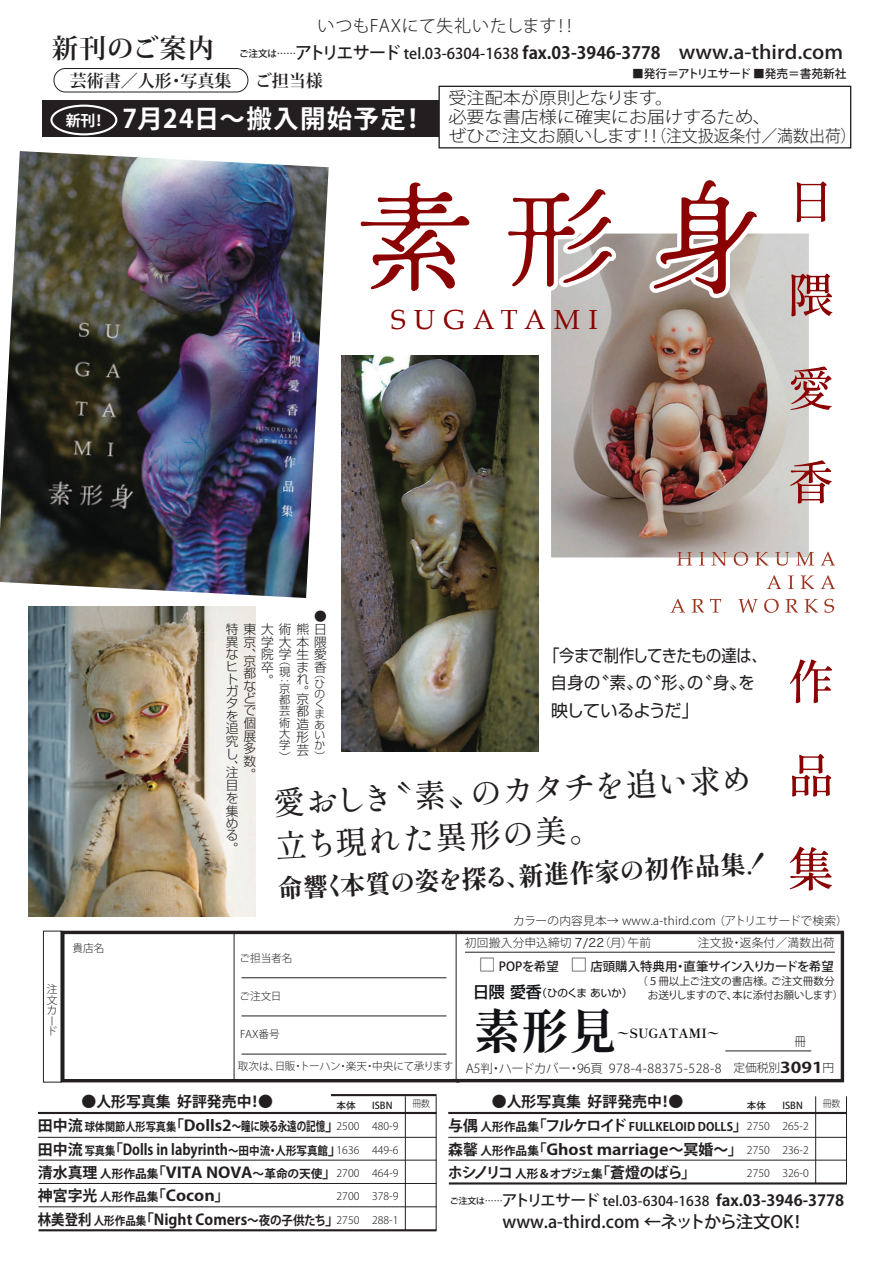
<style>
.page{position:relative;width:893px;height:1263px;background:#fff}
.page>*{position:absolute;margin:0;border:0;box-sizing:border-box;transform-origin:0 0}
.t1{font:47.85px "Shippori Mincho B1 OTF Bold";color:#101216}
.t2{font:31.95px/42.5px "Shippori Mincho B1 OTF Medium";color:#231f20}
.t3{font:27.6px "Book Antiqua";letter-spacing:.3em;color:#8b0202}
.t4{font:700 26.4px "Koz Min Pro";letter-spacing:.04em;color:#231f20}
.t5{font:25.5px "Shippori Mincho B1 OTF Bold";color:#231f20}
.t6{font:700 25.5px "Koz Go Pro";letter-spacing:.05em;color:#fff}
.t7{font:16.95px/27.6px "Shin Go Pr 6 N";letter-spacing:-.035em;color:#231f20;scale:.9 1}
.t8{font:500 16.95px "Koz Go Pro";color:#231f20}
.t9{font:300 16.95px "Koz Go Pro";letter-spacing:.02em;color:#231f20}
.t10{font:700 16.95px "Koz Min Pro";color:#231f20}
.t11{font:300 16.8px/18.8px "Koz Go Pro";color:#231f20;scale:1.08 1}
.t12{font:700 14.85px/23.4px "Koz Go Pro";color:#231f20}
.t13{font:500 14.85px "Koz Go Pro";color:#231f20}
.t14{font:700 14.85px "Koz Go Pro";color:#231f20;scale:.9 1}
.t15{font:500 13.5px "Koz Go Pro";color:#231f20}
.t16{font:300 12.75px/12.6px "Shin Go Pr 6 N";color:#231f20;text-align:justify}
.t17{font:12.75px "Shippori Mincho B1 OTF Bold";color:#101216}
.t18{font:300 12.45px "Koz Go Pro";color:#231f20}
.t19{font:500 12.45px "Koz Go Pro";letter-spacing:-.02em;color:#231f20}
.t20{font:300 12.45px "Koz Go Pro";color:#231f20;scale:.93 1}
.t21{font:300 11.7px "Koz Go Pro";letter-spacing:.02em;color:#231f20}
.t22{font:700 11.7px "Koz Go Pro";color:#231f20}
.t23{font:500 11.7px "Koz Go Pro";letter-spacing:-.03em;color:#231f20}
.t24{font:300 11.25px/11.2px "Shin Go Pr 6 N";color:#231f20}
.t25{font:10.65px/13.8px "Koz Go Pro";color:#231f20}
.t26{font:300 10.65px "Koz Go Pro";letter-spacing:-.035em;color:#231f20}
.t27{font:300 10.65px/10.5px "Koz Go Pro";color:#231f20}
.t28{font:10.65px "Shin Go Pr 6 N";letter-spacing:-.025em;color:#101216}
.t29{font:300 10.65px/10.2px "Shin Go Pr 6 N";color:#231f20}
.t30{font:300 10.5px "Koz Go Pro";color:#231f20}
.t31{font:500 9.6px "Koz Go Pro";color:#231f20}
.t32{font:300 9.6px "Koz Go Pro";color:#231f20;scale:.93 1}
.s1{font-size:9.6px}
.s2{font-size:16.95px}
.s3{font-weight:700;font-size:16.95px}
.s4{font-size:18.6px}
.s5{font-size:14.85px}
.s6{font-family:"Futo Min A101 Pro";font-weight:700}
.s7{font-family:"Hira Kaku Pro N W3";font-weight:400}
.s8{font-weight:300;font-size:16.95px}
.s9{font-weight:500;font-size:15.9px}
.s10{font-weight:700;font-size:14.85px}
.s11{font-weight:300;font-size:10.5px}
.s12{font-size:11.7px}
.s13{font-size:12.75px}
.s14{font-size:8.7px}
.s15{font-size:15.45px}
.s16{font-weight:700;font-size:15.45px}
</style>
<div class="page">
<div style="left:43px;top:101px;width:396px;height:36px;background:#231f20"></div>
<div style="left:50px;top:105px;width:67px;height:30px;border:2px solid #fff;border-radius:50%"></div>
<img style="left:551px;top:234px;width:258px;height:323px">
<div style="left:54px;top:68px;width:194px;height:24px;border:1px solid #231f20;border-radius:11px"></div>
<div style="left:438px;top:86px;width:413px;height:62px;background:#fff;border:1px solid #231f20"></div>
<hr style="left:405px;top:1096px;width:1px;height:134px;background:#231f20">
<hr style="left:436px;top:1096px;width:1px;height:134px;background:#231f20">
<hr style="left:38px;top:1112px;width:399px;height:2px;background:#231f20">
<hr style="left:38px;top:1160px;width:399px;height:1px;background:#231f20">
<hr style="left:39px;top:1206px;width:398px;height:1px;background:#231f20">
<hr style="left:331px;top:1094px;width:106px;height:2px;background:#231f20">
<hr style="left:39px;top:1183px;width:398px;height:1px;background:#231f20">
<hr style="left:38px;top:1137px;width:399px;height:1px;background:#231f20">
<hr style="left:39px;top:1229px;width:398px;height:2px;background:#231f20">
<hr style="left:815px;top:1096px;width:1px;height:87px;background:#231f20">
<hr style="left:846px;top:1096px;width:1px;height:87px;background:#231f20">
<hr style="left:448px;top:1112px;width:399px;height:2px;background:#231f20">
<hr style="left:448px;top:1160px;width:399px;height:1px;background:#231f20">
<hr style="left:449px;top:1182px;width:398px;height:2px;background:#231f20">
<hr style="left:448px;top:1137px;width:399px;height:1px;background:#231f20">
<svg style="left:59px;top:930px;width:786px;height:153px"></svg>
<div style="left:64px;top:932px;width:170px;height:148px;border:1px solid #231f20"></div>
<hr style="left:241px;top:977px;width:205px;height:1px;background:#231f20">
<hr style="left:465px;top:952px;width:370px;height:1px;background:#231f20">
<hr style="left:725px;top:1050px;width:86px;height:1px;background:#231f20">
<hr style="left:241px;top:1015px;width:205px;height:1px;background:#231f20">
<hr style="left:241px;top:1054px;width:205px;height:1px;background:#231f20">
<hr style="left:456px;top:934px;width:1px;height:146px;background:#231f20">
<div style="left:43px;top:931px;width:18px;height:151px;border:1px solid #231f20"></div>
<img style="left:0;top:151px;width:329px;height:447px">
<svg style="left:677px;top:552px;width:158px;height:14px"></svg>
<img style="left:677px;top:552px;width:132px;height:5px">
<svg style="left:767px;top:575px;width:68px;height:14px"></svg>
<svg style="left:670px;top:599px;width:164px;height:14px"></svg>
<svg style="left:790px;top:182px;width:42px;height:321px"></svg>
<svg style="left:789px;top:659px;width:43px;height:231px"></svg>
<img style="left:29px;top:606px;width:227px;height:310px">
<svg style="left:360px;top:182px;width:110px;height:109px"></svg>
<svg style="left:496px;top:85px;width:125px;height:213px"></svg>
<svg style="left:642px;top:180px;width:124px;height:125px"></svg>
<img style="left:342px;top:355px;width:197px;height:396px">
<h3 class="t4" style="left:52px;top:29px;width:164px">新刊のご案内</h3>
<p class="t9" style="left:317px;top:15px;width:262px">いつもFAXにて失礼いたします！！</p>
<p class="t13" style="left:239px;top:44px;width:606px"><span class="s1">ご注文は……</span><span class="s2">アトリエサード</span> tel.03-6304-1638 <span class="s3">fax.03-3946-3778</span> <span class="s4">www.a-third.com</span></p>
<p class="t10" style="left:70px;top:68px;width:163px">芸術書／人形・写真集</p>
<p class="t10" style="left:255px;top:68px;width:69px">ご担当様</p>
<p class="t23" style="left:632px;top:67px;width:216px">■発行＝アトリエサード ■発売＝書苑新社</p>
<p class="t11" style="left:448px;top:89px;width:379px">受注配本が原則となります。<br>必要な書店様に確実にお届けするため、<br>ぜひご注文お願いします！！（注文扱返条付／満数出荷）</p>
<h3 class="t6" style="left:66px;top:103px;width:361px"><span class="s5">新刊！</span> 7月24日～搬入開始予定！</h3>
<h3 class="t3" style="left:391px;top:302px;width:208px">SUGATAMI</h3>
<p class="t16" style="left:226px;top:621px;width:102px;text-align:right">特東大術熊日異京学大本隈院学生愛<br>香<sub>（</sub></p>
<p class="t29" style="left:314px;top:678px;width:12px">ひのくまあいか）</p>
<p class="t7" style="left:551px;top:640px;width:241px;text-indent:-7px">「今まで制作してきたもの達は、自身の〝素〟の〝形〟の〝身〟を映しているようだ」</p>
<p class="t16" style="left:226px;top:647px;width:31px;text-align:left">な、ヒ<br>ト<br>ガ<br>タ<br>を<br>追<br>究<br>し<br>、</p>
<p class="t16" style="left:226px;top:765px;width:14px">注目を集める。</p>
<p class="t16" style="left:244px;top:653px;width:14px">京都などで個展多数。</p>
<p class="t16" style="left:261px;top:660px;width:14px">卒。</p>
<p class="t16" style="left:297px;top:660px;width:14px">まれ。</p>
<p class="t16" style="left:297px;top:691px;width:14px">京都造形芸</p>
<p class="t24" style="left:279px;top:654px;width:12px">（現</p>
<p class="t24" style="left:279px;top:675px;width:12px;line-height:8.2px">：京</p>
<p class="t24" style="left:279px;top:693px;width:12px;text-align:justify">都芸術大学）</p>
<h2 class="t2" style="left:272px;top:783px;width:481px;rotate:-3deg">愛おしき<span class="s6">〝</span>素<span class="s6">〟</span>のカタチを追い求め立ち現れた異形の美。</h2>
<h3 class="t5" style="left:277px;top:873px;width:493px;rotate:-3deg">命響く本質の姿を探る、新進作家の初作品集！</h3>
<p class="t27" style="left:47px;top:984px;width:12px">注文カード</p>
<p class="t27" style="left:73px;top:942px;width:33px">貴店名</p>
<p class="t21" style="left:513px;top:913px;width:336px">カラーの内容見本→ www.a-third.com （アトリエサードで検索）</p>
<p class="t21" style="left:465px;top:935px;width:188px">初回搬入分申込締切 <span class="s7">7/22</span>（月）午前</p>
<p class="t21" style="left:698px;top:935px;width:139px">注文扱・返条付／満数出荷</p>
<p class="t27" style="left:239px;top:952px;width:55px">ご担当者名</p>
<p class="t27" style="left:239px;top:991px;width:44px">ご注文日</p>
<p class="t27" style="left:240px;top:1029px;width:41px">FAX番号</p>
<p class="t19" style="left:479px;top:958px;width:356px"><span class="s8">□</span> POPを希望 <span class="s8">□</span> 店頭購入特典用・直筆サイン入りカードを希望</p>
<p class="t25" style="left:637px;top:975px;width:208px">（５冊以上ご注文の書店様。ご注文冊数分　お送りしますので、本に添付お願いします）</p>
<p class="t28" style="left:473px;top:984px;width:161px"><span class="s9">日隈 愛香</span>（ひのくま あいか）</p>
<h1 class="t1" style="left:473px;top:1001px;width:145px">素形見</h1>
<p class="t17" style="left:617px;top:1025px;width:104px">〜SUGATAMI〜</p>
<p class="t20" style="left:794px;top:1033px;width:14px">冊</p>
<p class="t26" style="left:238px;top:1059px;width:217px">取次は、日販・トーハン・楽天・中央にて承ります</p>
<p class="t18" style="left:466px;top:1060px;width:258px">A5判・ハードカバー・96頁 978-4-88375-528-8</p>
<p class="t21" style="left:733px;top:1060px;width:102px">定価税別<span class="s10">3091</span>円</p>
<p class="t12" style="left:81px;top:1090px;width:193px">●人形写真集 好評発売中！●</p>
<p class="t32" style="left:412px;top:1098px;width:21px">冊数</p>
<p class="t12" style="left:492px;top:1090px;width:193px">●人形写真集 好評発売中！●</p>
<p class="t31" style="left:747px;top:1099px;width:21px">本体</p>
<p class="t31" style="left:782px;top:1099px;width:22px">ISBN</p>
<p class="t32" style="left:823px;top:1098px;width:21px">冊数</p>
<p class="t22" style="left:448px;top:1119px;width:362px"><span class="s5">与偶</span> 人形作品集<span class="s5">「フルケロイド</span> FULLKELOID DOLLS<span class="s5">」</span><span class="s11">2750 265-2</span></p>
<p class="t12" style="left:448px;top:1138px;width:362px">森馨 <span class="s12">人形作品集</span>「Ghost marriage～冥婚～」 <span class="s11">2750 236-2</span>ホシノリコ <span class="s12">人形＆オブジェ集</span>「蒼燈のばら」</p>
<p class="t31" style="left:337px;top:1099px;width:21px">本体</p>
<p class="t31" style="left:372px;top:1099px;width:22px">ISBN</p>
<p class="t12" style="left:38px;top:1115px;width:362px;text-align:justify">田中流 <span class="s12">球体関節人形写真集</span>「Dolls2<span class="s13">～瞳に映る永遠の記憶</span>」<span class="s11">2500 480-9</span>田中流 <span class="s12">写真集</span>「Dolls in labyrinth<span class="s12">～田中流・人形写真館</span>」<span class="s11">1636 449-6</span>清水真理 <span class="s12">人形作品集</span>「VITA NOVA<span class="s12">～革命の天使</span>」<span class="s11">2700 464-9</span>神宮字光 <span class="s12">人形作品集</span>「Cocon」</p>
<p class="t30" style="left:747px;top:1166px;width:63px">2750 326-0</p>
<p class="t30" style="left:337px;top:1190px;width:63px">2700 378-9</p>
<p class="t14" style="left:38px;top:1210px;width:402px">林美登利 <span class="s12">人形作品集</span>「Night Comers<span class="s13">～夜の子供たち</span>」<span class="s11">2750 288-1</span></p>
<p class="t15" style="left:450px;top:1192px;width:396px"><span class="s14">ご注文は……</span><span class="s15">アトリエサード</span> tel.03-6304-1638 <span class="s16">fax.03-3946-3778</span></p>
<p class="t8" style="left:450px;top:1210px;width:357px">　　　www.a-third.com ←ネットから注文OK！</p>
</div>
